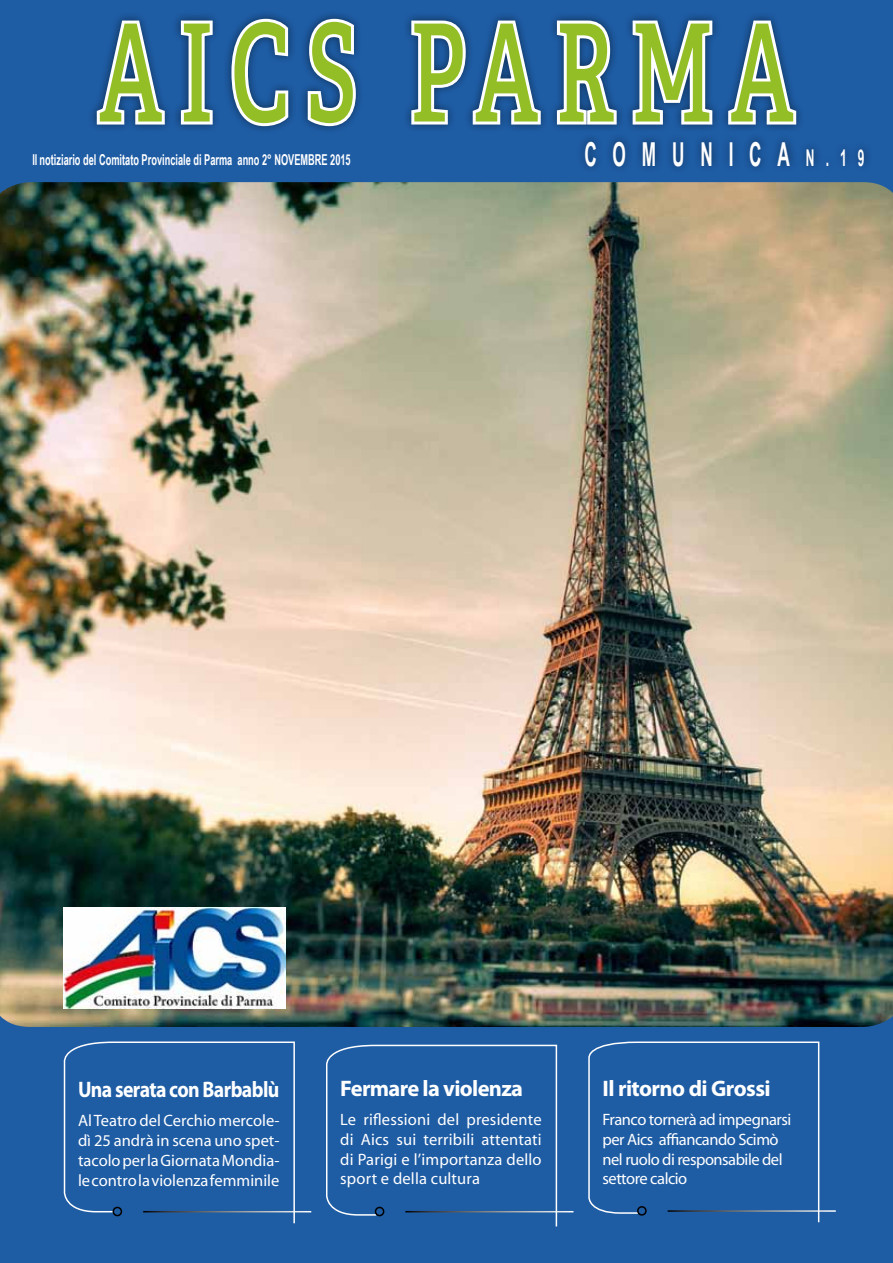
<style>
.page{position:relative;width:893px;height:1263px;background:#1e5ca4}
.page>*{position:absolute;margin:0;border:0;box-sizing:border-box;transform-origin:0 0}
.t1{font:600 135.3px "Adelle Basic";letter-spacing:.2em;color:#94be26;scale:.64 1}
.t2{font:700 33px "Arial Narrow";letter-spacing:.755em;color:#fff;scale:.64 1}
.t3{font:700 22.5px "Myriad Pro";letter-spacing:-.03em;color:#fff}
.t4{font:700 22.5px "Myriad Pro";letter-spacing:-.03em;color:#fff;scale:.88 1}
.t5{font:16.5px/19.8px "Myriad";letter-spacing:-.005em;color:#fff;text-align:justify}
.t6{font:16.5px/19.8px "Myriad";letter-spacing:-.03em;color:#fff}
.t7{font:700 15px "Arial Narrow";color:#fff;scale:.75 1}
.s1{font-size:23.1px}
</style>
<div class="page">
<img style="left:0;top:182px;width:893px;height:845px">
<div style="left:88px;top:10px;width:717px;height:125px;background:#1e5ca4"></div>
<svg style="left:92px;top:18px;width:76px;height:110px"></svg>
<svg style="left:177px;top:18px;width:40px;height:110px"></svg>
<svg style="left:228px;top:16px;width:63px;height:113px"></svg>
<svg style="left:305px;top:16px;width:54px;height:113px"></svg>
<svg style="left:408px;top:18px;width:136px;height:110px"></svg>
<svg style="left:554px;top:18px;width:66px;height:110px"></svg>
<svg style="left:630px;top:18px;width:86px;height:110px"></svg>
<svg style="left:724px;top:18px;width:75px;height:110px"></svg>
<hr style="left:143px;top:1211px;width:168px;height:1px;background:#fff">
<div style="left:61px;top:1041px;width:235px;height:184px;background:#1e5ca4"></div>
<div style="left:113px;top:1207px;width:9px;height:9px;border:2px solid #000;border-radius:50%"></div>
<hr style="left:405px;top:1211px;width:168px;height:1px;background:#fff">
<div style="left:324px;top:1044px;width:234px;height:184px;background:#1e5ca4"></div>
<div style="left:375px;top:1207px;width:9px;height:9px;border:2px solid #000;border-radius:50%"></div>
<hr style="left:668px;top:1210px;width:168px;height:2px;background:#fff">
<div style="left:586px;top:1041px;width:234px;height:183px;background:#1e5ca4"></div>
<div style="left:637px;top:1206px;width:10px;height:10px;border:2px solid #000;border-radius:50%"></div>
<div style="left:576px;top:133px;width:297px;height:42px;background:#000;opacity:.5"></div>
<img style="left:64px;top:908px;width:222px;height:101px">
<h1 class="t1" style="left:99px;top:-11px;width:1086px">AICS PARMA</h1>
<p class="t7" style="left:33px;top:148px;width:426px">Il notiziario del Comitato Provinciale di Parma anno 2° NOVEMBRE 2015</p>
<h2 class="t2" style="left:584px;top:129px;width:439px">COMUNICA <span class="s1">n .19</span></h2>
<h3 class="t4" style="left:78px;top:1075px;width:230px">Una serata con Barbablù</h3>
<p class="t5" style="left:78px;top:1111px;width:203px">Al Teatro del Cerchio mercole&shy;dì 25 andrà in scena uno spet&shy;tacolo per la Giornata Mondia&shy;le contro la violenza femminile</p>
<h3 class="t3" style="left:340px;top:1074px;width:184px">Fermare la violenza</h3>
<p class="t5" style="left:340px;top:1110px;width:203px">Le riflessioni del presidente di Aics sui terribili attentati di Parigi e l’importanza dello sport e della cultura</p>
<h3 class="t3" style="left:602px;top:1074px;width:170px">Il ritorno di Grossi</h3>
<p class="t6" style="left:602px;top:1110px;width:190px">Franco tornerà ad impegnarsi per Aics affiancando Scimò nel ruolo di responsabile del settore calcio</p>
</div>
